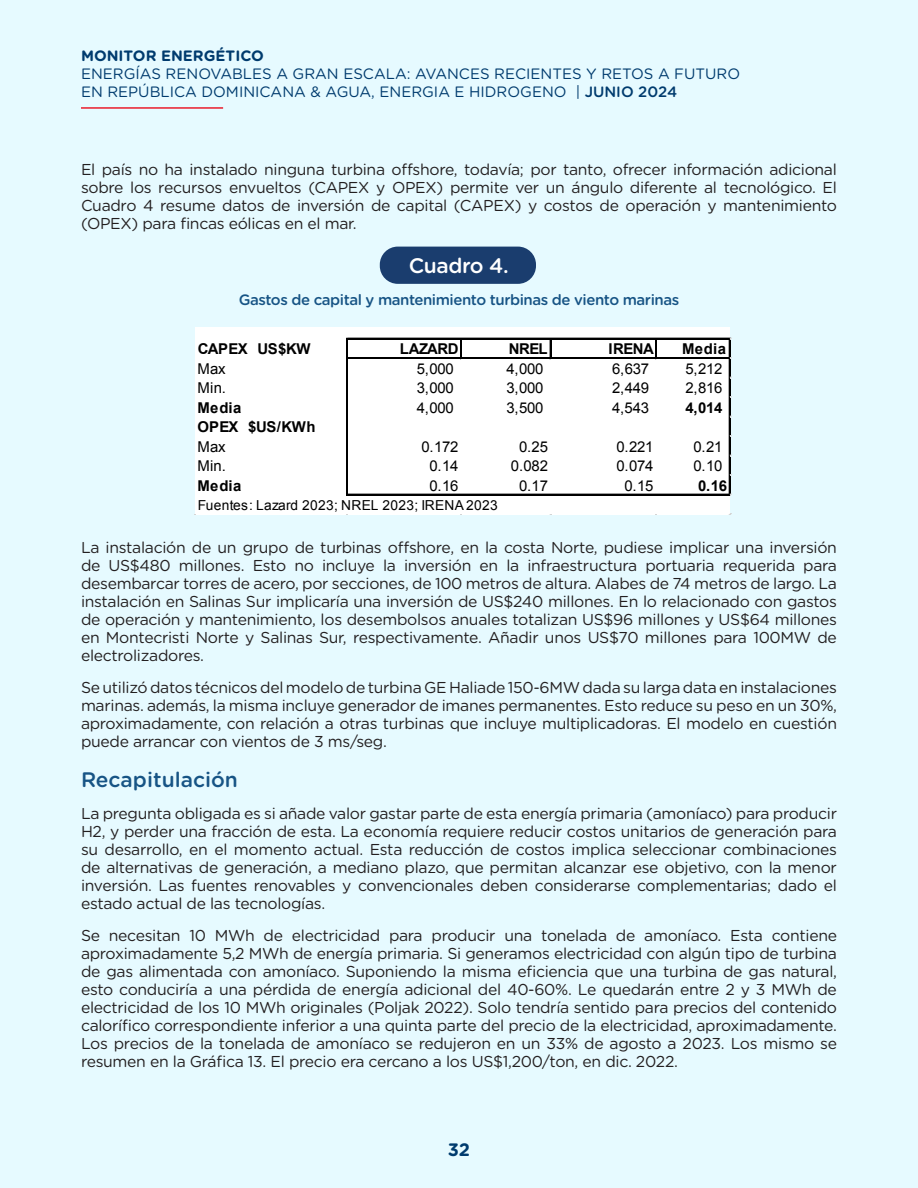
<style>
.page{position:relative;width:918px;height:1188px;background:#e6faff}
.page>*{position:absolute;margin:0;border:0;box-sizing:border-box;transform-origin:0 0}
.t1{font:500 21px "Gotham Rounded";color:#175485}
.t2{font:500 21px "Gotham Rounded";letter-spacing:-.02em;color:#fff}
.t3{font:700 18px "Gotham Rounded";color:#003b6e}
.t4{font:15.75px/18px "Gotham Rounded";letter-spacing:-.02em;color:#231f20;text-align:justify}
.t5{font:15px/18px "Gotham Rounded";color:#003b6e}
.t6{font:500 15px "Gotham Rounded";letter-spacing:-.03em;color:#175485}
.t7{font:700 15px "Gotham Rounded";color:#003b6e}
.t8{font:14.85px "Arial";letter-spacing:-.02em;color:#000}
.t9{font:700 14.85px "Arial";letter-spacing:-.02em;color:#000}
.t10{font:13.8px "Arial";letter-spacing:.025em;color:#000}
.s1{font-weight:500}
</style>
<div class="page">
<hr style="left:81px;top:107px;width:142px;height:2px;background:#ea1c2b">
<div style="left:380px;top:247px;width:156px;height:37px;background:#1a3d6e;border-radius:18px"></div>
<div style="left:195px;top:327px;width:535px;height:188px;background:#fff"></div>
<hr style="left:348px;top:338px;width:382px;height:1px;background:#000">
<svg style="left:460px;top:339px;width:2px;height:18px"></svg>
<svg style="left:550px;top:339px;width:1px;height:18px"></svg>
<svg style="left:655px;top:339px;width:2px;height:18px"></svg>
<hr style="left:348px;top:357px;width:382px;height:1px;background:#000">
<hr style="left:348px;top:358px;width:382px;height:1px;background:#000">
<hr style="left:347px;top:338px;width:1px;height:157px;background:#000">
<hr style="left:348px;top:494px;width:382px;height:1px;background:#000">
<hr style="left:729px;top:339px;width:1px;height:156px;background:#000">
<p class="t7" style="left:81px;top:45px;width:184px">MONITOR ENERGÉTICO</p>
<p class="t5" style="left:81px;top:64px;width:661px">ENERGÍAS RENOVABLES A GRAN ESCALA: AVANCES RECIENTES Y RETOS A FUTURO<br>EN REPÚBLICA DOMINICANA &amp; AGUA, ENERGIA E HIDROGENO | <span class="s1">JUNIO 2024</span></p>
<p class="t4" style="left:81px;top:159px;width:758px">El país no ha instalado ninguna turbina offshore, todavía; por tanto, ofrecer información adicional sobre los recursos envueltos (CAPEX y OPEX) permite ver un ángulo diferente al tecnológico. El Cuadro 4 resume datos de inversión de capital (CAPEX) y costos de operación y mantenimiento (OPEX) para fincas eólicas en el mar.</p>
<h1 class="t2" style="left:409px;top:250px;width:101px">Cuadro 4.</h1>
<p class="t6" style="left:239px;top:289px;width:442px">Gastos de capital y mantenimiento turbinas de viento marinas</p>
<p class="t9" style="left:198px;top:339px;width:114px">CAPEX US$KW</p>
<p class="t9" style="left:400px;top:339px;width:60px">LAZARD</p>
<p class="t9" style="left:509px;top:339px;width:40px">NREL</p>
<p class="t9" style="left:609px;top:339px;width:47px">IRENA</p>
<p class="t9" style="left:682px;top:339px;width:45px">Media</p>
<p class="t8" style="left:198px;top:359px;width:30px">Max</p>
<p class="t8" style="left:417px;top:359px;width:38px">5,000</p>
<p class="t8" style="left:506px;top:359px;width:38px">4,000</p>
<p class="t8" style="left:612px;top:359px;width:38px">6,637</p>
<p class="t8" style="left:686px;top:359px;width:38px">5,212</p>
<p class="t8" style="left:198px;top:378px;width:30px">Min.</p>
<p class="t8" style="left:417px;top:378px;width:38px">3,000</p>
<p class="t8" style="left:506px;top:378px;width:38px">3,000</p>
<p class="t8" style="left:612px;top:378px;width:38px">2,449</p>
<p class="t8" style="left:686px;top:378px;width:38px">2,816</p>
<p class="t9" style="left:198px;top:398px;width:45px">Media</p>
<p class="t8" style="left:417px;top:398px;width:38px">4,000</p>
<p class="t8" style="left:506px;top:398px;width:38px">3,500</p>
<p class="t8" style="left:612px;top:398px;width:38px">4,543</p>
<p class="t9" style="left:686px;top:398px;width:38px">4,014</p>
<p class="t9" style="left:198px;top:417px;width:120px">OPEX $US/KWh</p>
<p class="t8" style="left:198px;top:437px;width:30px">Max</p>
<p class="t8" style="left:421px;top:437px;width:38px">0.172</p>
<p class="t8" style="left:519px;top:437px;width:30px">0.25</p>
<p class="t8" style="left:617px;top:437px;width:38px">0.221</p>
<p class="t8" style="left:694px;top:437px;width:30px">0.21</p>
<p class="t8" style="left:198px;top:456px;width:30px">Min.</p>
<p class="t8" style="left:429px;top:456px;width:30px">0.14</p>
<p class="t8" style="left:511px;top:456px;width:38px">0.082</p>
<p class="t8" style="left:617px;top:456px;width:38px">0.074</p>
<p class="t8" style="left:694px;top:456px;width:30px">0.10</p>
<p class="t9" style="left:198px;top:476px;width:45px">Media</p>
<p class="t8" style="left:429px;top:476px;width:30px">0.16</p>
<p class="t8" style="left:519px;top:476px;width:30px">0.17</p>
<p class="t8" style="left:625px;top:476px;width:30px">0.15</p>
<p class="t9" style="left:698px;top:476px;width:30px">0.16</p>
<p class="t10" style="left:198px;top:496px;width:302px">Fuentes: Lazard 2023; NREL 2023; IRENA 2023</p>
<p class="t4" style="left:81px;top:537px;width:758px">La instalación de un grupo de turbinas offshore, en la costa Norte, pudiese implicar una inversión de US$480 millones. Esto no incluye la inversión en la infraestructura portuaria requerida para desembarcar torres de acero, por secciones, de 100 metros de altura. Alabes de 74 metros de largo. La instalación en Salinas Sur implicaría una inversión de US$240 millones. En lo relacionado con gastos de operación y mantenimiento, los desembolsos anuales totalizan US$96 millones y US$64 millones en Montecristi Norte y Salinas Sur, respectivamente. Añadir unos US$70 millones para 100MW de electrolizadores.</p>
<p class="t4" style="left:81px;top:678px;width:758px">Se utilizó datos técnicos del modelo de turbina GE Haliade 150-6MW dada su larga data en instalaciones marinas. además, la misma incluye generador de imanes permanentes. Esto reduce su peso en un 30%, aproximadamente, con relación a otras turbinas que incluye multiplicadoras. El modelo en cuestión puede arrancar con vientos de 3 ms/seg.</p>
<h1 class="t1" style="left:81px;top:764px;width:158px">Recapitulación</h1>
<p class="t4" style="left:81px;top:804px;width:758px">La pregunta obligada es si añade valor gastar parte de esta energía primaria (amoníaco) para producir H2, y perder una fracción de esta. La economía requiere reducir costos unitarios de generación para su desarrollo, en el momento actual. Esta reducción de costos implica seleccionar combinaciones de alternativas de generación, a mediano plazo, que permitan alcanzar ese objetivo, con la menor inversión. Las fuentes renovables y convencionales deben considerarse complementarias; dado el estado actual de las tecnologías.</p>
<p class="t4" style="left:81px;top:926px;width:758px">Se necesitan 10 MWh de electricidad para producir una tonelada de amoníaco. Esta contiene aproximadamente 5,2 MWh de energía primaria. Si generamos electricidad con algún tipo de turbina de gas alimentada con amoníaco. Suponiendo la misma eficiencia que una turbina de gas natural, esto conduciría a una pérdida de energía adicional del 40-60%. Le quedarán entre 2 y 3 MWh de electricidad de los 10 MWh originales (Poljak 2022). Solo tendría sentido para precios del contenido calorífico correspondiente inferior a una quinta parte del precio de la electricidad, aproximadamente.<br>Los precios de la tonelada de amoníaco se redujeron en un 33% de agosto a 2023. Los mismo se resumen en la Gráfica 13. El precio era cercano a los US$1,200/ton, en dic. 2022.</p>
<p class="t3" style="left:448px;top:1137px;width:24px">32</p>
</div>
